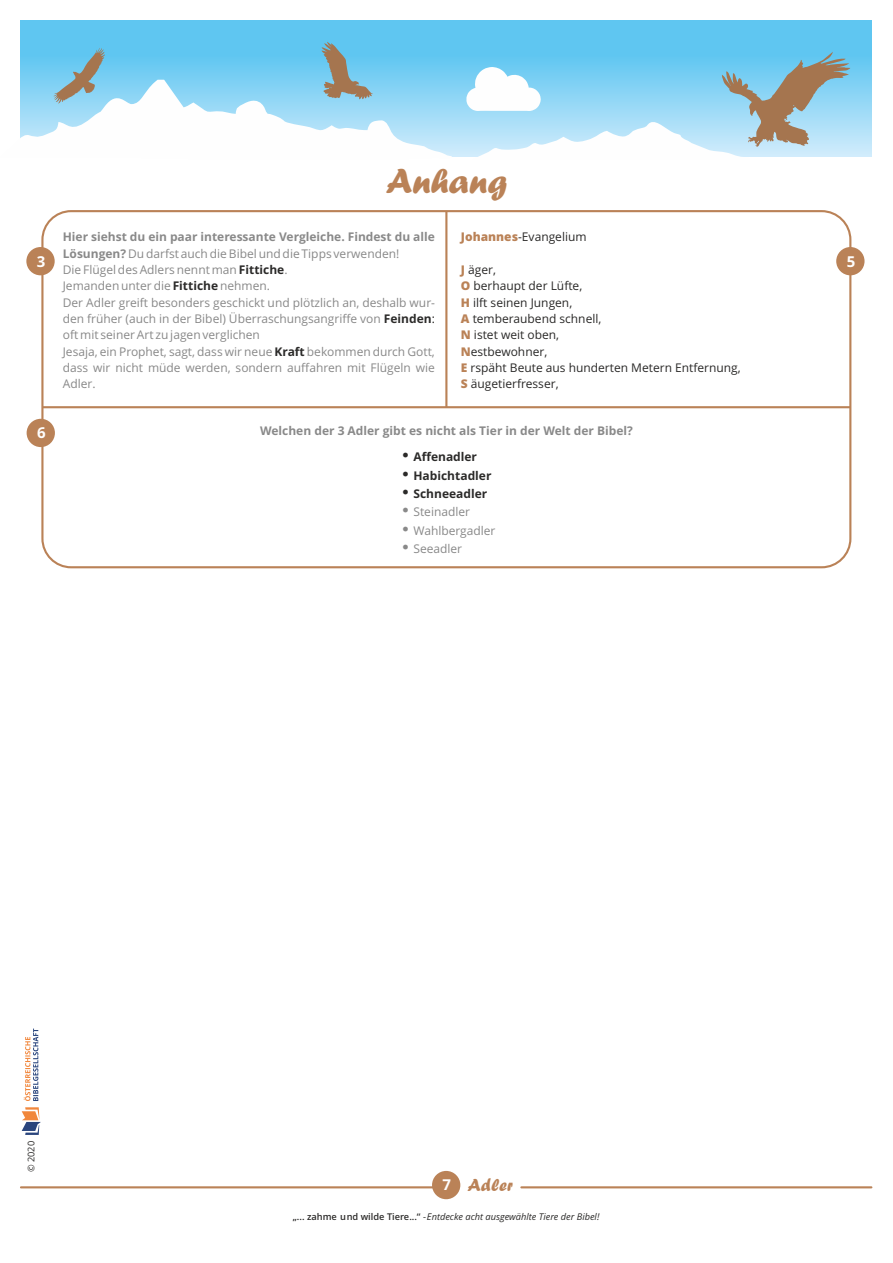
<style>
.page{position:relative;width:893px;height:1263px;background:#fff}
.page>*{position:absolute;margin:0;border:0;box-sizing:border-box;transform-origin:0 0}
.t1{font:36px "Forte";color:#ba8257}
.t2{font:18px "Forte";color:#ba8257}
.t3{font:700 15px "Open Sans";color:#fefefe}
.t4{font:12px/16.4px "Open Sans";color:#898989}
.t5{font:12px/16.4px "Open Sans";color:#2b2a29}
.t6{font:700 12px "Open Sans";color:#898989}
.t7{font:700 12px "Open Sans";color:#2b2a29}
.t8{font:italic 9.3px "Open Sans";color:#2b2a29}
.t9{font:9.3px "Open Sans";color:#2b2a29}
.s1{font-weight:700}
.s2{font-weight:700;color:#2b2a29}
.s3{color:#2b2a29}
.s4{font-weight:800;color:#ba8257}
.s5{font-family:"Open Sans";font-weight:700;font-size:15px;color:#fefefe}
.s6{font-weight:600;font-style:normal}
.s7{font-style:normal}
</style>
<div class="page">
<hr style="left:42px;top:406px;width:808px;height:2px;background:#ba8257">
<hr style="left:445px;top:211px;width:2px;height:196px;background:#ba8257">
<div style="left:41px;top:210px;width:810px;height:358px;border:2px solid #ba8257;border-radius:29px"></div>
<div style="left:26px;top:247px;width:29px;height:28px;background:#ba8257;border-radius:50%"></div>
<div style="left:836px;top:247px;width:28px;height:28px;background:#ba8257;border-radius:50%"></div>
<div style="left:27px;top:419px;width:28px;height:28px;background:#ba8257;border-radius:50%"></div>
<div style="left:432px;top:1171px;width:28px;height:28px;background:#ba8257;border-radius:50%"></div>
<hr style="left:21px;top:1186px;width:414px;height:2px;background:#ba8257">
<hr style="left:521px;top:1186px;width:350px;height:2px;background:#ba8257">
<svg style="left:21px;top:21px;width:850px;height:136px;background:#67c8f1"></svg>
<svg style="left:466px;top:52px;width:384px;height:105px"></svg>
<svg style="left:20px;top:42px;width:432px;height:115px"></svg>
<svg style="left:24px;top:1028px;width:14px;height:73px"></svg>
<svg style="left:22px;top:1107px;width:19px;height:28px"></svg>
<h1 class="t1" style="left:386px;top:169px;width:123px">Anhang</h1>
<p class="t4" style="left:63px;top:230px;width:374px"><span class="s1">Hier siehst du ein paar interessante Vergleiche. Findest du alle Lösungen?</span> Du darfst auch die Bibel und die Tipps verwenden!<br>Die Flügel des Adlers nennt man <span class="s2">Fittiche</span>.<br>Jemanden unter die <span class="s2">Fittiche</span> nehmen.<br>Der Adler greift besonders geschickt und plötzlich an, deshalb wur&shy;den früher (auch in der Bibel) Überraschungsangriffe von <span class="s2">Feinden</span><span class="s3">: </span>oft mit seiner Art zu jagen verglichen<br>Jesaja, ein Prophet, sagt, dass wir neue <span class="s2">Kraft</span> bekommen durch Gott, dass wir nicht müde werden, sondern auffahren mit Flügeln wie Adler.</p>
<p class="t5" style="left:461px;top:230px;width:127px"><span class="s4">Johannes</span>-Evangelium</p>
<p class="t3" style="left:37px;top:255px;width:10px">3</p>
<p class="t3" style="left:847px;top:255px;width:10px">5</p>
<p class="t5" style="left:461px;top:263px;width:123px"><span class="s4">J</span> äger,<br><span class="s4">O</span> berhaupt der Lüfte,</p>
<p class="t5" style="left:461px;top:295px;width:113px"><span class="s4">H</span> ilft seinen Jungen,</p>
<p class="t5" style="left:461px;top:328px;width:100px"><span class="s4">N</span> istet weit oben,</p>
<p class="t5" style="left:461px;top:312px;width:142px"><span class="s4">A</span> temberaubend schnell,</p>
<p class="t5" style="left:461px;top:344px;width:88px"><span class="s4">N</span>estbewohner,</p>
<p class="t5" style="left:461px;top:377px;width:99px"><span class="s4">S</span> äugetierfresser,</p>
<p class="t5" style="left:461px;top:361px;width:281px"><span class="s4">E</span> rspäht Beute aus hunderten Metern Entfernung,</p>
<p class="t3" style="left:37px;top:427px;width:10px">6</p>
<p class="t6" style="left:260px;top:426px;width:374px">Welchen der 3 Adler gibt es nicht als Tier in der Welt der Bibel?</p>
<p class="t7" style="left:413px;top:452px;width:65px">Affenadler</p>
<p class="t7" style="left:413px;top:470px;width:79px">Habichtadler</p>
<p class="t7" style="left:413px;top:489px;width:75px">Schneeadler</p>
<p class="t4" style="left:413px;top:505px;width:58px">Steinadler</p>
<p class="t4" style="left:413px;top:523px;width:84px">Wahlbergadler</p>
<p class="t4" style="left:413px;top:542px;width:50px">Seeadler</p>
<p class="t9" style="left:27px;top:1172px;width:33px;rotate:-90deg">© 2020</p>
<h2 class="t2" style="left:443px;top:1179px;width:72px"><span class="s5">67</span> Adler</h2>
<p class="t8" style="left:293px;top:1213px;width:308px"><span class="s6">„... zahme und wilde Tiere...“</span> <span class="s7">-</span> Entdecke acht ausgewählte Tiere der Bibel!</p>
</div>
